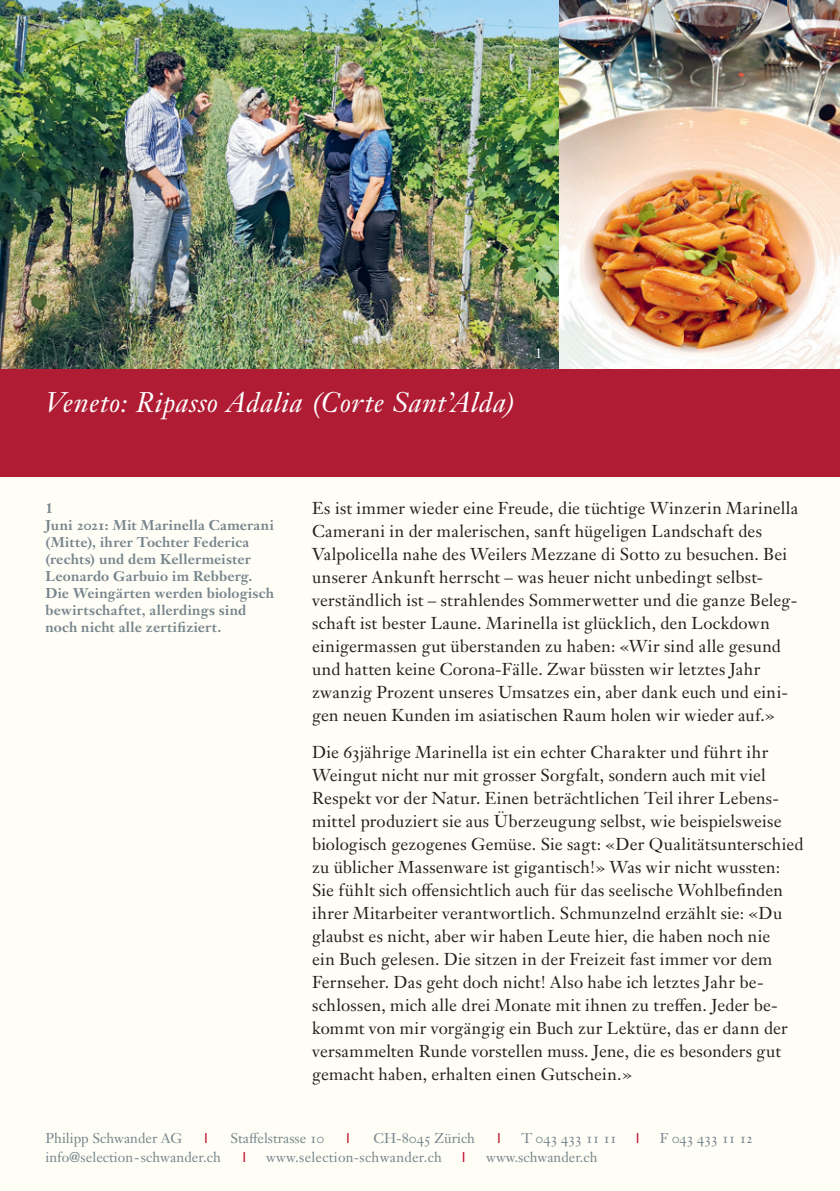
<style>
.page{position:relative;width:840px;height:1191px;background:#fff}
.page>*{position:absolute;margin:0;border:0;box-sizing:border-box;transform-origin:0 0}
.t1{font:italic 28px "Janson Text LT Pro";letter-spacing:.02em;color:#fff}
.t2{font:17px/23px "Janson Text LT Pro";letter-spacing:.01em;color:#231f20}
.t3{font:700 14px/17px "Janson Text LT Pro";letter-spacing:.015em;color:#77858d}
.t4{font:14px "Janson Text LT Pro";color:#77858d}
.t5{font:14px "Janson Text LT Pro";letter-spacing:.02em;color:#77858d}
.t6{font:14px "Janson Text LT Pro";letter-spacing:-.035em;color:#77858d}
.t7{font:14px "Janson Text LT Pro";letter-spacing:-.03em;color:#77858d}
.t8{font:700 14px "Janson Text LT Pro";color:#c00f2d}
.t9{font:14px "Janson Text LT Pro";color:#fff}
.s1{font-weight:700;color:#c00f2d}
</style>
<div class="page">
<div style="left:0;top:0;width:839px;height:1191px;background:#fffef6"></div>
<img style="left:558px;top:0;width:281px;height:369px">
<img style="left:0;top:0;width:558px;height:369px">
<div style="left:0;top:369px;width:839px;height:107px;background:#af1c34"></div>
<h1 class="t1" style="left:45px;top:385px;width:471px">Veneto: Ripasso Adalia (Corte Sant’Alda)</h1>
<p class="t9" style="left:535px;top:344px;width:9px">1</p>
<p class="t3" style="left:45px;top:499px;width:230px">1<br>Juni 2021: Mit Marinella Camerani (Mitte), ihrer Tochter Federica (rechts) und dem Kellermeister<br>Leonardo Garbuio im Rebberg.<br>Die Weingärten werden biologisch bewirtschaftet, allerdings sind noch nicht alle zertifiziert.</p>
<p class="t2" style="left:312px;top:496px;width:487px">Es ist immer wieder eine Freude, die tüchtige Winzerin Marinella Camerani in der malerischen, sanft hügeligen Landschaft des Valpolicella nahe des Weilers Mezzane di Sotto zu besuchen. Bei unserer Ankunft herrscht – was heuer nicht unbedingt selbst&shy;verständlich ist – strahlendes Sommerwetter und die ganze Beleg&shy;schaft ist bester Laune. Marinella ist glücklich, den Lockdown einigermassen gut überstanden zu haben: «Wir sind alle gesund und hatten keine Corona-Fälle. Zwar büssten wir letztes Jahr zwanzig Prozent unseres Umsatzes ein, aber dank euch und eini&shy;gen neuen Kunden im asiatischen Raum holen wir wieder auf.»</p>
<p class="t2" style="left:312px;top:740px;width:492px">Die 63jährige Marinella ist ein echter Charakter und führt ihr Weingut nicht nur mit grosser Sorgfalt, sondern auch mit viel Respekt vor der Natur. Einen beträchtlichen Teil ihrer Lebens&shy;mittel produziert sie aus Überzeugung selbst, wie beispielsweise biologisch gezogenes Gemüse. Sie sagt: «Der Qualitätsunterschied zu üblicher Massenware ist gigantisch!» Was wir nicht wussten:<br>Sie fühlt sich offensichtlich auch für das seelische Wohlbefinden ihrer Mitarbeiter verantwortlich. Schmunzelnd erzählt sie: «Du glaubst es nicht, aber wir haben Leute hier, die haben noch nie<br>ein Buch gelesen. Die sitzen in der Freizeit fast immer vor dem Fernseher. Das geht doch nicht! Also habe ich letztes Jahr be&shy;schlossen, mich alle drei Monate mit ihnen zu treffen. Jeder be&shy;kommt von mir vorgängig ein Buch zur Lektüre, das er dann der versammelten Runde vorstellen muss. Jene, die es besonders gut gemacht haben, erhalten einen Gutschein.»</p>
<p class="t4" style="left:45px;top:1129px;width:138px">Philipp Schwander AG</p>
<p class="t8" style="left:202px;top:1129px;width:9px">|</p>
<p class="t4" style="left:230px;top:1129px;width:95px">Staffelstrasse 10</p>
<p class="t8" style="left:344px;top:1129px;width:9px">|</p>
<p class="t4" style="left:373px;top:1129px;width:103px">CH-8045 Zürich</p>
<p class="t8" style="left:495px;top:1129px;width:9px">|</p>
<p class="t6" style="left:521px;top:1129px;width:122px">T 043 433 11 11 <span class="s1">|</span></p>
<p class="t7" style="left:659px;top:1129px;width:95px">F 043 433 11 12</p>
<p class="t4" style="left:45px;top:1148px;width:177px">info@selection-schwander.ch</p>
<p class="t8" style="left:240px;top:1148px;width:9px">|</p>
<p class="t5" style="left:266px;top:1148px;width:177px">www.selection-schwander.ch</p>
<p class="t8" style="left:459px;top:1148px;width:9px">|</p>
<p class="t4" style="left:486px;top:1148px;width:113px">www.schwander.ch</p>
</div>
